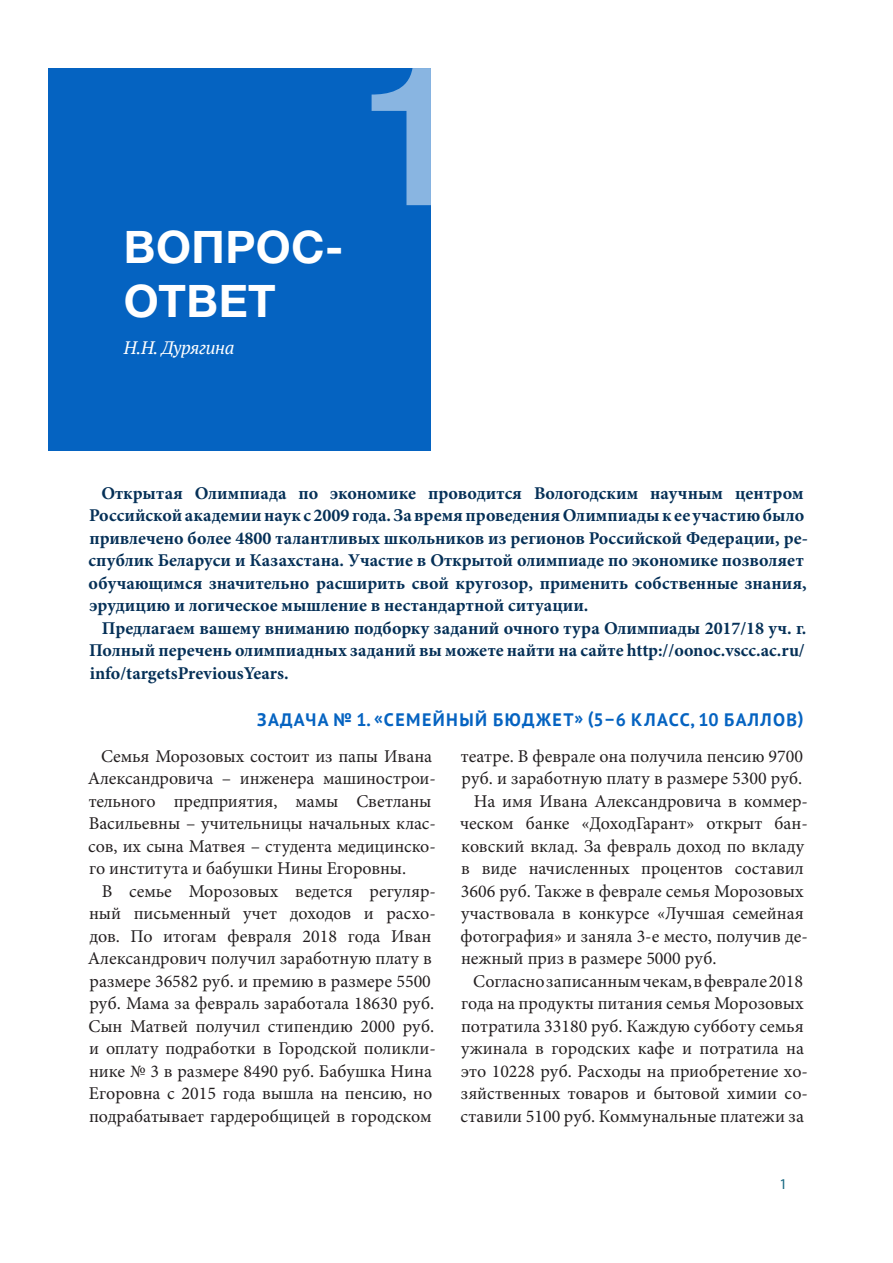
<style>
.page{position:relative;width:893px;height:1263px;background:#fff}
.page>*{position:absolute;margin:0;border:0;box-sizing:border-box;transform-origin:0 0}
.t1{font:700 45px/54px "Helvetica Neue Cyr";letter-spacing:.01em;color:#fff}
.СПИСОК-НУМЕРОВАННЫЙ{font:18px/22.5px "Minion Pro";color:#231f20}
.СПИСОК-НУМЕРОВАННЫЙ-2{font:700 18px/22.5px "Minion Pro";color:#053057}
.СПИСОК-НУМЕРОВАННЫЙ-3{font:700 18px "PT Sans";letter-spacing:.08em;color:#0563c1}
.СПИСОК-НУМЕРОВАННЫЙ-4{font:italic 18px "PT Serif";letter-spacing:-.02em;color:#fff}
.t2{font:15px "Myriad Pro";color:#156781}
</style>
<div class="page">
<div style="left:48px;top:68px;width:383px;height:383px;background:#0563c1"></div>
<svg style="left:372px;top:68px;width:59px;height:137px"></svg>
<p class="t1" style="left:124px;top:221px;width:221px">ВОПРОС-<br>ОТВЕТ</p>
<p class="СПИСОК-НУМЕРОВАННЫЙ-4" style="left:124px;top:336px;width:112px">Н.Н. Дурягина</p>
<p class="СПИСОК-НУМЕРОВАННЫЙ-2" style="left:88px;top:482px;width:721px;text-indent:13px">Открытая Олимпиада по экономике проводится Вологодским научным центром Российской академии наук с 2009 года. За время проведения Олимпиады к ее участию было привлечено более 4800 талантливых школьников из регионов Российской Федерации, ре&shy;спублик Беларуси и Казахстана. Участие в Открытой олимпиаде по экономике позволяет обучающимся значительно расширить свой кругозор, применить собственные знания, эрудицию и логическое мышление в нестандартной ситуации.</p>
<p class="СПИСОК-НУМЕРОВАННЫЙ-2" style="left:89px;top:617px;width:719px;text-align:justify;text-indent:13px">Предлагаем вашему вниманию подборку заданий очного тура Олимпиады 2017/18 уч. г.<br>Полный перечень олимпиадных заданий вы можете найти на сайте http://oonoc.vscc.ac.ru/ info/targetsPreviousYears.</p>
<p class="СПИСОК-НУМЕРОВАННЫЙ-3" style="left:257px;top:708px;width:548px">ЗАДАЧА № 1. «СЕМЕЙНЫЙ БЮДЖЕТ» (5–6 КЛАСС, 10 БАЛЛОВ)</p>
<p class="СПИСОК-НУМЕРОВАННЫЙ" style="left:88px;top:745px;width:349px;text-indent:13px">Семья Морозовых состоит из папы Ивана Александровича – инженера машинострои&shy;тельного предприятия, мамы Светланы Васильевны – учительницы начальных клас&shy;сов, их сына Матвея – студента медицинско&shy;го института и бабушки Нины Егоровны.</p>
<p class="СПИСОК-НУМЕРОВАННЫЙ" style="left:88px;top:880px;width:349px;text-indent:14px">В семье Морозовых ведется регуляр&shy;ный письменный учет доходов и расхо&shy;дов. По итогам февраля 2018 года Иван Александрович получил заработную плату в размере 36582 руб. и премию в размере 5500 руб. Мама за февраль заработала 18630 руб.<br>Сын Матвей получил стипендию 2000 руб. и оплату подработки в Городской поликли&shy;нике № 3 в размере 8490 руб. Бабушка Нина Егоровна с 2015 года вышла на пенсию, но подрабатывает гардеробщицей в городском</p>
<p class="СПИСОК-НУМЕРОВАННЫЙ" style="left:461px;top:745px;width:344px">театре. В феврале она получила пенсию 9700 руб. и заработную плату в размере 5300 руб.</p>
<p class="СПИСОК-НУМЕРОВАННЫЙ" style="left:460px;top:790px;width:349px;text-indent:14px">На имя Ивана Александровича в коммер&shy;ческом банке «ДоходГарант» открыт бан&shy;ковский вклад. За февраль доход по вкладу в виде начисленных процентов составил 3606 руб. Также в феврале семья Морозовых участвовала в конкурсе «Лучшая семейная фотография» и заняла 3-е место, получив де&shy;нежный приз в размере 5000 руб.</p>
<p class="СПИСОК-НУМЕРОВАННЫЙ" style="left:460px;top:970px;width:349px;text-align:center">Согласно записанным чекам, в феврале 2018 года на продукты питания семья Морозовых потратила 33180 руб. Каждую субботу семья ужинала в городских кафе и потратила на это 10228 руб. Расходы на приобретение хо&shy;зяйственных товаров и бытовой химии со&shy;ставили 5100 руб. Коммунальные платежи за</p>
<p class="t2" style="left:779px;top:1175px;width:9px">1</p>
</div>
